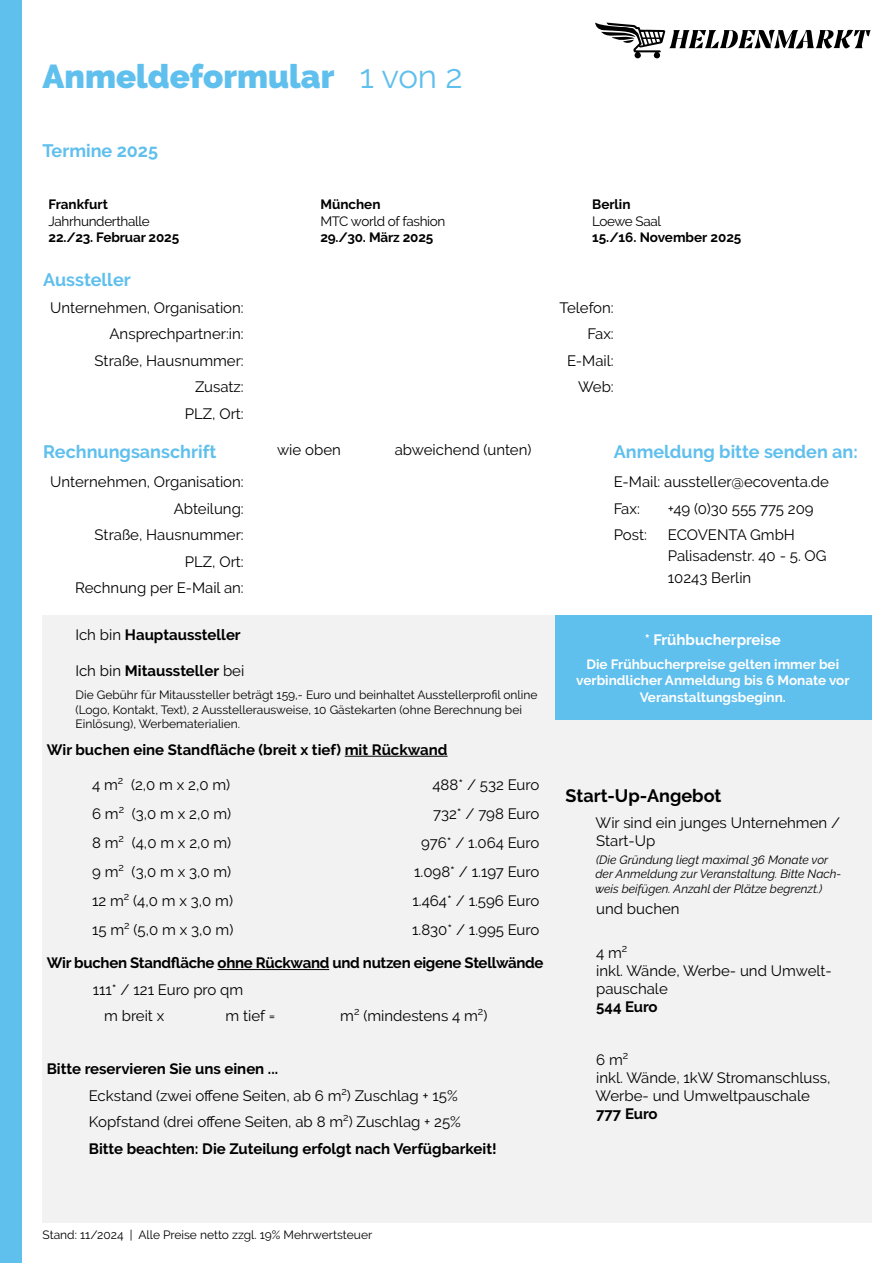
<style>
.page{position:relative;width:893px;height:1263px;background:#fff}
.page>*{position:absolute;margin:0;border:0;box-sizing:border-box;transform-origin:0 0}
.t1{font:900 33px "Raleway";color:#5fbfed}
.t2{font:700 18px "Raleway";color:#5fbfed}
.t3{font:700 18px "Raleway";color:#000}
.t4{font:15px/26.5px "Raleway";color:#000}
.t5{font:700 15px "Raleway";letter-spacing:-.005em;color:#000}
.t6{font:700 15px "Raleway";color:#fff}
.t7{font:700 13.5px/16.2px "Raleway";color:#fff;text-align:center}
.t8{font:700 13.5px "Raleway";color:#000}
.t9{font:13.5px "Raleway";letter-spacing:-.025em;color:#000}
.t10{font:12px/14.4px "Raleway";color:#000}
.t11{font:italic 12px/14.4px "Raleway";color:#000}
.s1{font-weight:400}
.s2{font-weight:700}
</style>
<div class="page">
<svg style="left:595px;top:23px;width:276px;height:36px"></svg>
<div style="left:0;top:0;width:21px;height:1263px;background:#5fbfed"></div>
<div style="left:43px;top:615px;width:829px;height:607px;background:#f2f2f2"></div>
<hr style="left:345px;top:756px;width:103px;height:1px;background:#000">
<hr style="left:218px;top:969px;width:111px;height:1px;background:#000">
<div style="left:555px;top:615px;width:317px;height:104px;background:#5fbfed"></div>
<h1 class="t1" style="left:43px;top:58px;width:422px">Anmeldeformular <span class="s1">1 von 2</span></h1>
<p class="t2" style="left:43px;top:141px;width:117px">Termine 2025</p>
<p class="t8" style="left:49px;top:197px;width:61px">Frankfurt</p>
<p class="t9" style="left:49px;top:213px;width:103px">Jahrhunderthalle</p>
<p class="t8" style="left:49px;top:229px;width:132px">22./23. Februar 2025</p>
<p class="t8" style="left:320px;top:197px;width:62px">München</p>
<p class="t9" style="left:320px;top:213px;width:127px">MTC world of fashion</p>
<p class="t8" style="left:320px;top:229px;width:115px">29./30. März 2025</p>
<p class="t8" style="left:592px;top:197px;width:40px">Berlin</p>
<p class="t9" style="left:592px;top:213px;width:70px">Loewe Saal</p>
<p class="t8" style="left:592px;top:229px;width:151px">15./16. November 2025</p>
<p class="t2" style="left:43px;top:270px;width:89px">Aussteller</p>
<p class="t4" style="left:50px;top:294px;width:195px;text-align:right">Unternehmen, Organisation:<br>Ansprechpartner:in:<br>Straße, Hausnummer:<br>Zusatz:<br>PLZ, Ort:</p>
<p class="t4" style="left:560px;top:294px;width:56px;text-align:right">Telefon:<br>Fax:<br>E-Mail:<br>Web:</p>
<p class="t2" style="left:43px;top:441px;width:175px">Rechnungsanschrift</p>
<p class="t2" style="left:614px;top:441px;width:246px">Anmeldung bitte senden an:</p>
<p class="t4" style="left:50px;top:469px;width:195px;text-align:right">Unternehmen, Organisation:<br>Abteilung:<br>Straße, Hausnummer:<br>PLZ, Ort:<br>Rechnung per E-Mail an:</p>
<p class="t4" style="left:614px;top:469px;width:217px">E-Mail: aussteller@ecoventa.de<br>Fax:</p>
<p class="t4" style="left:277px;top:437px;width:65px">wie oben</p>
<p class="t4" style="left:395px;top:437px;width:138px">abweichend (unten)</p>
<p class="t4" style="left:668px;top:495px;width:148px">+49 (0)30 555 775 209</p>
<p class="t4" style="left:614px;top:522px;width:35px">Post:</p>
<p class="t4" style="left:668px;top:524px;width:160px;line-height:21.5px">ECOVENTA GmbH<br>Palisadenstr. 40 - 5. OG<br>10243 Berlin</p>
<p class="t5" style="left:75px;top:626px;width:167px"><span class="s1">Ich bin</span> Hauptaussteller</p>
<p class="t5" style="left:75px;top:662px;width:170px"><span class="s1">Ich bin</span> Mitaussteller <span class="s1">bei</span></p>
<p class="t10" style="left:75px;top:688px;width:463px">Die Gebühr für Mitaussteller beträgt 159,- Euro und beinhaltet Ausstellerprofil online (Logo, Kontakt, Text), 2 Ausstellerausweise, 10 Gästekarten (ohne Berechnung bei<br>Einlösung), Werbematerialien.</p>
<p class="t5" style="left:47px;top:741px;width:402px">Wir buchen eine Standfläche (breit x tief) mit Rückwand</p>
<p class="t4" style="left:92px;top:771px;width:140px">4 m<sup>2</sup> (2,0 m x 2,0 m)</p>
<p class="t4" style="left:432px;top:771px;width:108px">488* / 532 Euro</p>
<p class="t4" style="left:92px;top:800px;width:141px">6 m<sup>2</sup> (3,0 m x 2,0 m)</p>
<p class="t4" style="left:433px;top:800px;width:108px">732* / 798 Euro</p>
<p class="t4" style="left:92px;top:829px;width:141px">8 m<sup>2</sup> (4,0 m x 2,0 m)</p>
<p class="t4" style="left:421px;top:829px;width:120px">976* / 1.064 Euro</p>
<p class="t4" style="left:92px;top:858px;width:141px">9 m<sup>2</sup> (3,0 m x 3,0 m)</p>
<p class="t4" style="left:414px;top:858px;width:127px">1.098* / 1.197 Euro</p>
<p class="t4" style="left:92px;top:887px;width:142px">12 m<sup>2</sup> (4,0 m x 3,0 m)</p>
<p class="t4" style="left:412px;top:887px;width:128px">1.464* / 1.596 Euro</p>
<p class="t4" style="left:92px;top:916px;width:143px">15 m<sup>2</sup> (5,0 m x 3,0 m)</p>
<p class="t4" style="left:412px;top:916px;width:129px">1.830* / 1.995 Euro</p>
<p class="t5" style="left:47px;top:954px;width:498px">Wir buchen Standfläche ohne Rückwand und nutzen eigene Stellwände</p>
<p class="t4" style="left:104px;top:976px;width:141px;text-indent:-11px">111* / 121 Euro pro qm m breit x</p>
<p class="t4" style="left:226px;top:1003px;width:51px">m tief =</p>
<p class="t4" style="left:340px;top:1003px;width:149px">m<sup>2</sup> (mindestens 4 m<sup>2</sup>)</p>
<p class="t4" style="left:89px;top:1056px;width:409px;text-indent:-42px"><span class="s2">Bitte reservieren Sie uns einen ...<br></span>Eckstand (zwei offene Seiten, ab 6 m<sup>2</sup>) Zuschlag + 15% Kopfstand (drei offene Seiten, ab 8 m<sup>2</sup>) Zuschlag + 25% <span class="s2">Bitte beachten: Die Zuteilung erfolgt nach Verfügbarkeit!</span></p>
<p class="t6" style="left:645px;top:631px;width:138px">* Frühbucherpreise</p>
<p class="t7" style="left:576px;top:656px;width:275px">Die Frühbucherpreise gelten immer bei verbindlicher Anmeldung bis 6 Monate vor<br>Veranstaltungsbeginn.</p>
<p class="t3" style="left:566px;top:785px;width:157px">Start-Up-Angebot</p>
<p class="t4" style="left:596px;top:814px;width:246px;line-height:18px">Wir sind ein junges Unternehmen /<br>Start-Up</p>
<p class="t11" style="left:595px;top:852px;width:248px">(Die Gründung liegt maximal 36 Monate vor der Anmeldung zur Veranstaltung. Bitte Nach&shy;weis beifügen. Anzahl der Plätze begrenzt.)</p>
<p class="t4" style="left:596px;top:895px;width:85px">und buchen</p>
<p class="t4" style="left:596px;top:944px;width:237px;line-height:18px">4 m<sup>2<br></sup>inkl. Wände, Werbe- und Umwelt&shy;pauschale</p>
<p class="t5" style="left:596px;top:998px;width:63px">544 Euro</p>
<p class="t4" style="left:596px;top:1051px;width:236px;line-height:18px">6 m<sup>2<br></sup>inkl. Wände, 1kW Stromanschluss,<br>Werbe- und Umweltpauschale</p>
<p class="t5" style="left:596px;top:1105px;width:63px">777 Euro</p>
<p class="t10" style="left:43px;top:1227px;width:331px">Stand: 11/2024 | Alle Preise netto zzgl. 19% Mehrwertsteuer</p>
</div>
